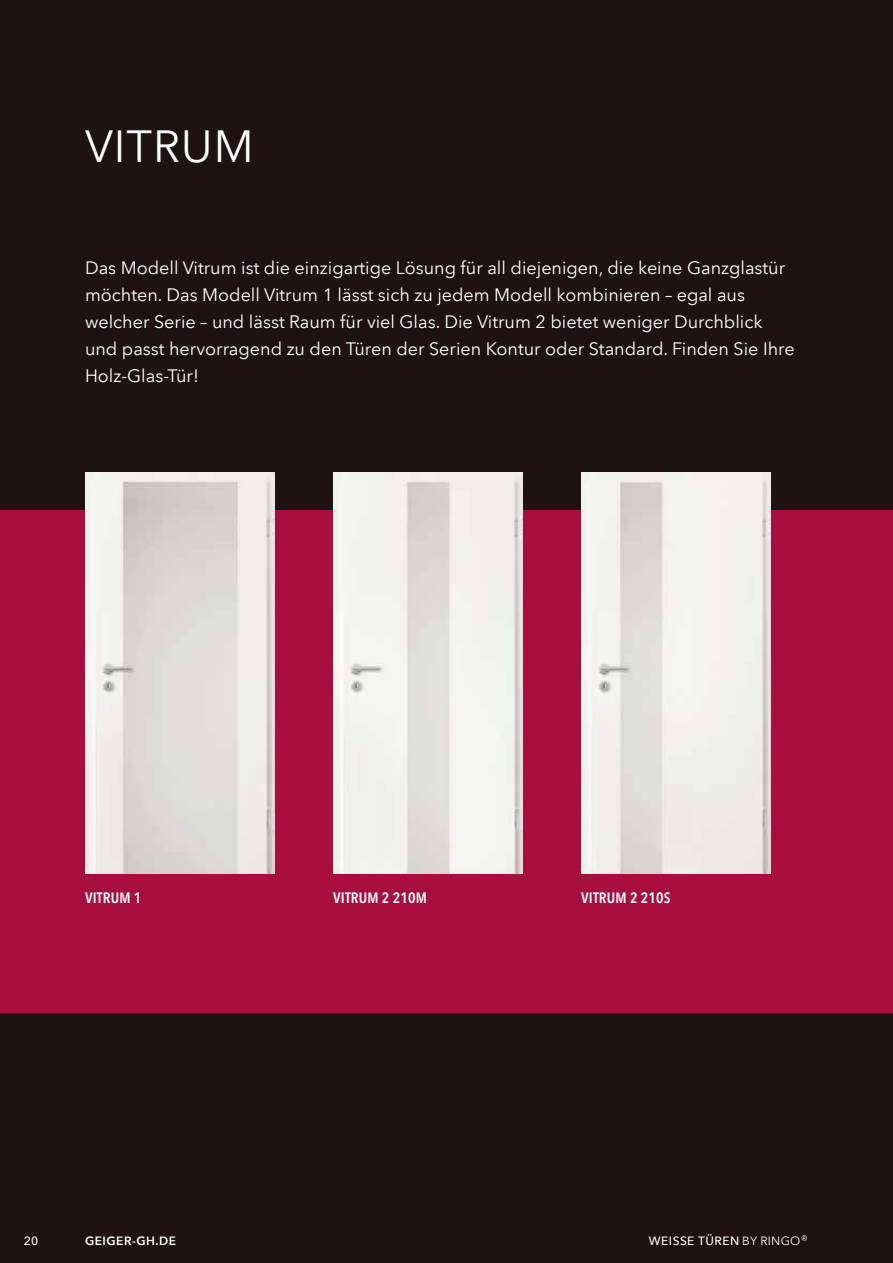
<style>
.page{position:relative;width:893px;height:1263px;background:#1f1214}
.page>*{position:absolute;margin:0;border:0;box-sizing:border-box;transform-origin:0 0}
.t1{font:45px "Avenir Next LT Pro";letter-spacing:.02em;color:#fff}
.t2{font:18px/27px "Avenir Next LT Pro";color:#fff}
.t3{font:600 condensed 15px "Avenir Next LT Pro";letter-spacing:.01em;color:#fff}
.t4{font:500 12px "Avenir Next LT Pro";letter-spacing:.04em;color:#fff}
.t5{font:600 12px "Avenir Next LT Pro";letter-spacing:.04em;color:#fff}
.s1{font-weight:400}
</style>
<div class="page">
<div style="left:0;top:510px;width:893px;height:502px;background:#a90e41"></div>
<img style="left:85px;top:472px;width:190px;height:402px">
<img style="left:333px;top:472px;width:190px;height:402px">
<img style="left:581px;top:472px;width:190px;height:402px">
<h1 class="t1" style="left:85px;top:119px;width:170px">VITRUM</h1>
<p class="t2" style="left:85px;top:254px;width:711px">Das Modell Vitrum ist die einzigartige Lösung für all diejenigen, die keine Ganzglastür möchten. Das Modell Vitrum 1 lässt sich zu jedem Modell kombinieren – egal aus welcher Serie – und lässt Raum für viel Glas. Die Vitrum 2 bietet weniger Durchblick und passt hervorragend zu den Türen der Serien Kontur oder Standard. Finden Sie Ihre Holz-Glas-Tür!</p>
<p class="t3" style="left:85px;top:888px;width:58px">VITRUM 1</p>
<p class="t3" style="left:333px;top:888px;width:95px">VITRUM 2 210M</p>
<p class="t3" style="left:581px;top:888px;width:91px">VITRUM 2 210S</p>
<p class="t4" style="left:24px;top:1234px;width:16px">20</p>
<p class="t5" style="left:85px;top:1234px;width:92px">GEIGER-GH.DE</p>
<p class="t4" style="left:649px;top:1234px;width:160px">WEISSE TÜREN <span class="s1">BY RINGO®</span></p>
</div>
